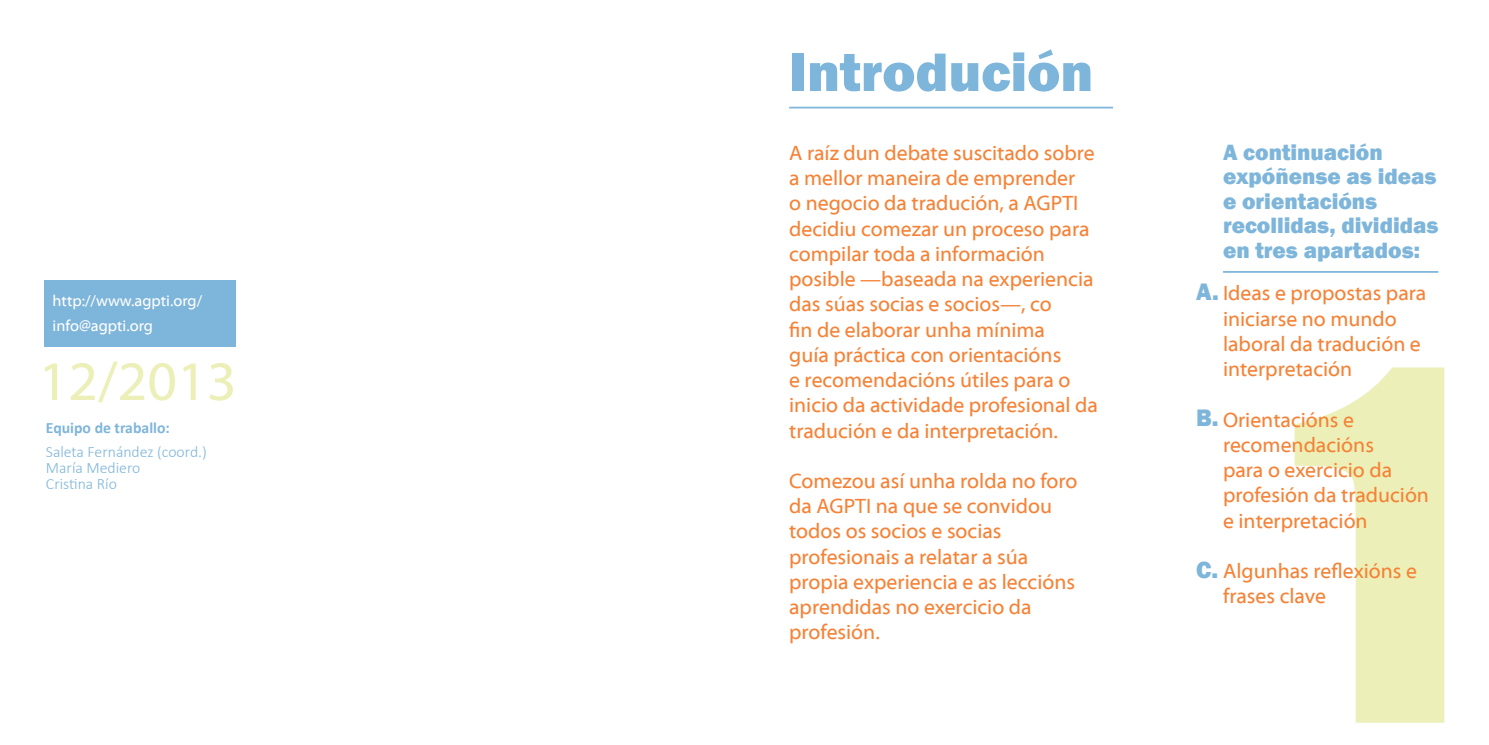
<style>
.page{position:relative;width:1489px;height:745px;background:#fff}
.page>*{position:absolute;margin:0;border:0;box-sizing:border-box;transform-origin:0 0}
.t1{font:800 56px "Franklin Gothic";color:#7eb5da}
.t2{font:56px "Myriad Web Pro";color:#ecf0b8}
.t3{font:800 24.5px "Franklin Gothic";color:#7eb5da}
.t4{font:800 22.75px/24.5px "Franklin Gothic";color:#7eb5da}
.t5{font:21px/25.2px "Myriad Web Pro";color:#f58236}
.t6{font:300 15.75px/15.8px "Calibri";color:#7eb5da}
.t7{font:15.75px/24.5px "Myriad Web Pro";color:#fff}
.t8{font:700 15.75px "Calibri";color:#7eb5da}
</style>
<div class="page">
<svg style="left:1294px;top:367px;width:150px;height:355px;fill:#ecf0b8"></svg>
<div style="left:45px;top:280px;width:191px;height:67px;background:#7eb5da"></div>
<hr style="left:789px;top:107px;width:323px;height:1px;background:#7eb5da">
<hr style="left:1222px;top:271px;width:216px;height:1px;background:#7eb5da">
<p class="t7" style="left:53px;top:289px;width:151px">http://www.agpti.org/ info@agpti.org</p>
<h1 class="t2" style="left:38px;top:351px;width:200px">12/2013</h1>
<p class="t8" style="left:46px;top:417px;width:125px">Equipo de traballo:</p>
<p class="t6" style="left:46px;top:443px;width:162px">Saleta Fernández (coord.)<br>María Mediero<br>Cristina Río</p>
<h1 class="t1" style="left:789px;top:36px;width:305px">Introdución</h1>
<p class="t5" style="left:789px;top:141px;width:310px">A raíz dun debate suscitado sobre a mellor maneira de emprender<br>o negocio da tradución, a AGPTI decidiu comezar un proceso para compilar toda a información posible —baseada na experiencia das súas socias e socios—, co<br>fin de elaborar unha mínima<br>guía práctica con orientacións<br>e recomendacións útiles para o inicio da actividade profesional da tradución e da interpretación.</p>
<p class="t5" style="left:789px;top:468px;width:290px">Comezou así unha rolda no foro da AGPTI na que se convidou todos os socios e socias profesionais a relatar a súa propia experiencia e as leccións aprendidas no exercicio da profesión.</p>
<p class="t4" style="left:1222px;top:140px;width:217px">A continuación expóñense as ideas e orientacións recollidas, divididas en tres apartados:</p>
<p class="t3" style="left:1195px;top:276px;width:25px">A.</p>
<p class="t5" style="left:1222px;top:281px;width:205px">Ideas e propostas para iniciarse no mundo laboral da tradución e interpretación</p>
<p class="t5" style="left:1222px;top:407px;width:207px">Orientacións e recomendacións<br>para o exercicio da profesión da tradución e interpretación</p>
<p class="t5" style="left:1222px;top:558px;width:195px">Algunhas reflexións e frases clave</p>
<p class="t3" style="left:1195px;top:402px;width:24px">B.</p>
<p class="t3" style="left:1195px;top:553px;width:24px">C.</p>
</div>
